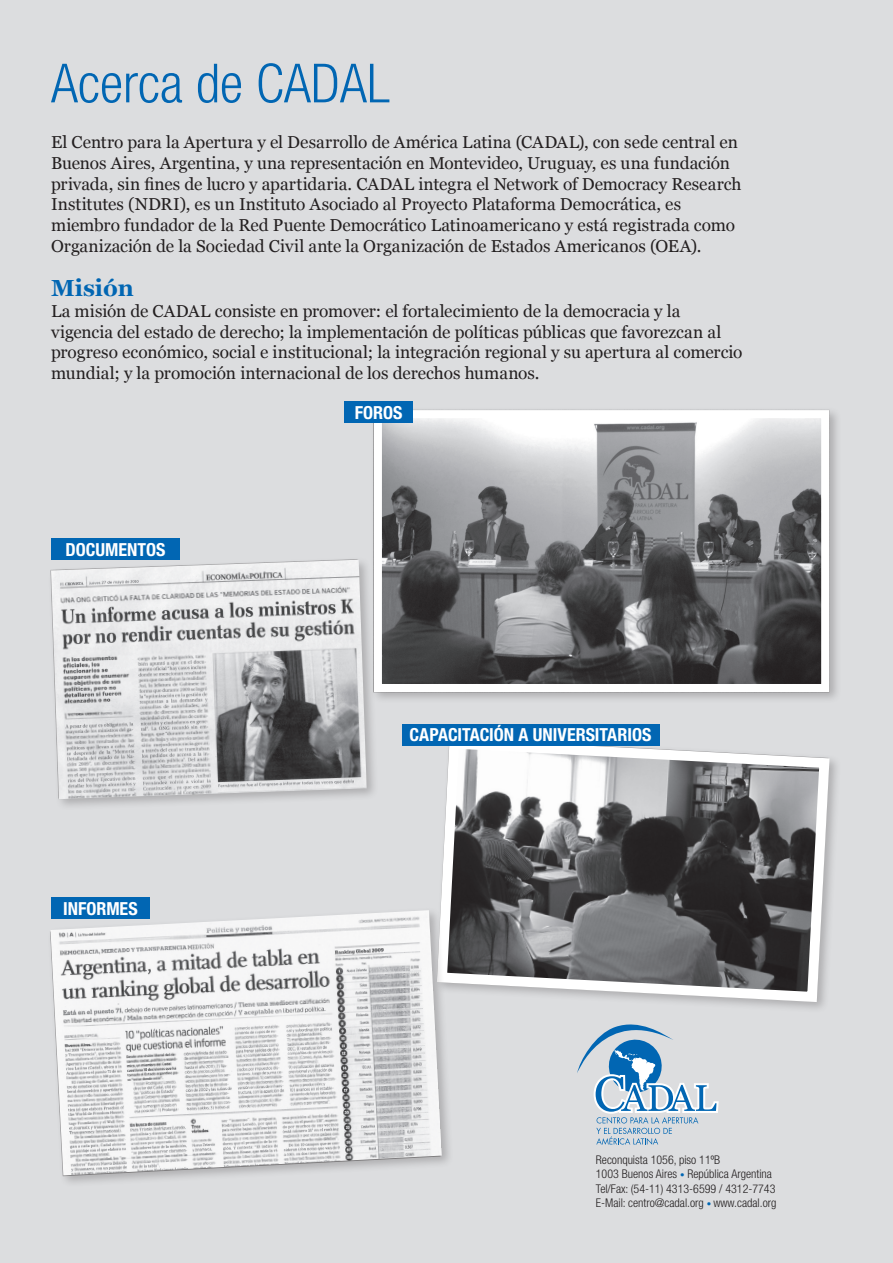
<style>
.page{position:relative;width:893px;height:1263px;background:#dcdddf}
.page>*{position:absolute;margin:0;border:0;box-sizing:border-box;transform-origin:0 0}
.Notas{font:300 condensed 54px "Helvetica Neue LT Std";color:#0166b3}
.Notas-2{font:700 23.25px "Georgia";color:#0166b3}
.Notas-3{font:700 condensed 18px "Helvetica Neue LT Std";color:#fff}
.Notas-4{font:17.25px/20.7px "Georgia";color:#231f20}
.Notas-5{font:300 condensed 12px "Helvetica Neue LT Std";color:#231f20}
.s1{font-size:9px;color:#0166b3}
</style>
<div class="page">
<svg style="left:432px;top:733px;width:403px;height:274px;background:#88898a"></svg>
<div style="left:46px;top:906px;width:407px;height:281px;background:#231f20;opacity:.25"></div>
<img style="left:50px;top:910px;width:392px;height:265px">
<div style="left:370px;top:406px;width:472px;height:299px;background:#231f20;opacity:.25"></div>
<img style="left:383px;top:419px;width:437px;height:264px">
<div style="left:374px;top:410px;width:455px;height:282px;border:8px solid #fff"></div>
<div style="left:47px;top:556px;width:332px;height:255px;background:#231f20;opacity:.25"></div>
<img style="left:51px;top:560px;width:316px;height:239px">
<div style="left:344px;top:402px;width:69px;height:21px;background:#0166b3"></div>
<div style="left:51px;top:538px;width:129px;height:22px;background:#0166b3"></div>
<div style="left:51px;top:898px;width:99px;height:21px;background:#0166b3"></div>
<div style="left:402px;top:724px;width:257px;height:21px;background:#0166b3"></div>
<svg style="left:577px;top:1005px;width:142px;height:140px"></svg>
<p class="Notas" style="left:51px;top:52px;width:340px">Acerca de CADAL</p>
<p class="Notas-4" style="left:51px;top:132px;width:692px">El Centro para la Apertura y el Desarrollo de América Latina (CADAL), con sede central en Buenos Aires, Argentina, y una representación en Montevideo, Uruguay, es una fundación privada, sin fines de lucro y apartidaria. CADAL integra el Network of Democracy Research Institutes (NDRI), es un Instituto Asociado al Proyecto Plataforma Democrática, es miembro fundador de la Red Puente Democrático Latinoamericano y está registrada como Organización de la Sociedad Civil ante la Organización de Estados Americanos (OEA).</p>
<p class="Notas-2" style="left:51px;top:273px;width:85px">Misión</p>
<p class="Notas-4" style="left:51px;top:301px;width:693px">La misión de CADAL consiste en promover: el fortalecimiento de la democracia y la vigencia del estado de derecho; la implementación de políticas públicas que favorezcan al progreso económico, social e institucional; la integración regional y su apertura al comercio mundial; y la promoción internacional de los derechos humanos.</p>
<p class="Notas-3" style="left:66px;top:538px;width:101px">DOCUMENTOS</p>
<p class="Notas-3" style="left:63px;top:897px;width:76px">INFORMES</p>
<p class="Notas-3" style="left:355px;top:401px;width:49px">FOROS</p>
<p class="Notas-3" style="left:410px;top:724px;width:243px">CAPACITACIÓN A UNIVERSITARIOS</p>
<p class="Notas-5" style="left:596px;top:1153px;width:126px">Reconquista 1056, piso 11ºB</p>
<p class="Notas-5" style="left:596px;top:1167px;width:178px">1003 Buenos Aires <span class="s1">•</span> República Argentina</p>
<p class="Notas-5" style="left:596px;top:1181px;width:181px">Tel/Fax: (54-11) 4313-6599 / 4312-7743</p>
<p class="Notas-5" style="left:596px;top:1196px;width:182px">E-Mail: centro@cadal.org <span class="s1">•</span> www.cadal.org</p>
</div>
